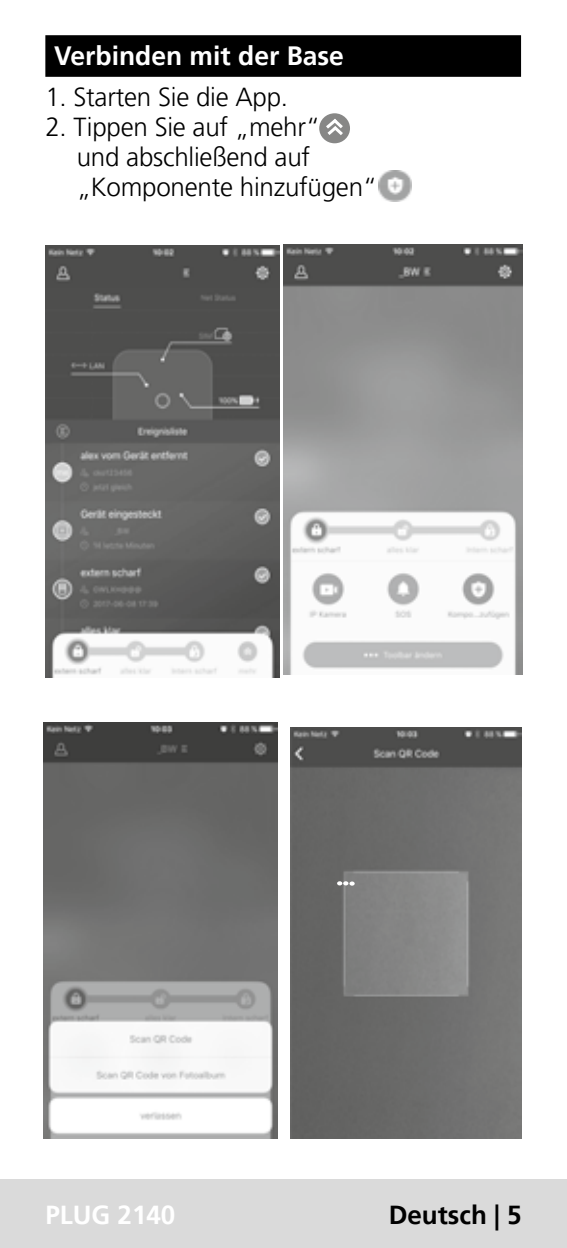
<style>
.page{position:relative;width:567px;height:1248px;background:#fff}
.page>*{position:absolute;margin:0;border:0;box-sizing:border-box;transform-origin:0 0}
.t1{font:700 26.4px "Frutiger LT Pro";color:#fff}
.t2{font:300 26px/30px "Frutiger LT Pro";letter-spacing:-.01em;color:#000}
.t3{font:700 26px "Frutiger LT Pro";color:#000}
.t4{font:700 26px "Frutiger LT Pro";color:#fff}
</style>
<div class="page">
<div style="left:0;top:1179px;width:567px;height:68px;background:#dadada"></div>
<img style="left:46px;top:245px;width:234px;height:432px">
<img style="left:284px;top:244px;width:238px;height:430px">
<div style="left:45px;top:35px;width:476px;height:42px;background:#000"></div>
<div style="left:319px;top:113px;width:31px;height:30px;background:#878786;border-radius:50%"></div>
<svg style="left:319px;top:116px;width:27px;height:28px"></svg>
<img style="left:379px;top:170px;width:32px;height:31px">
<img style="left:44px;top:722px;width:234px;height:415px">
<img style="left:291px;top:728px;width:231px;height:410px">
<svg style="left:337px;top:881px;width:18px;height:4px"></svg>
<p class="t1" style="left:54px;top:40px;width:291px">Verbinden mit der Base</p>
<p class="t2" style="left:45px;top:82px;width:244px">1. Starten Sie die App.</p>
<p class="t2" style="left:77px;top:112px;width:302px;text-indent:-31px">2. Tippen Sie auf „mehr“<br>und abschließend auf „Komponente hinzufügen“</p>
<p class="t4" style="left:45px;top:1199px;width:132px">PLUG 2140</p>
<p class="t3" style="left:389px;top:1199px;width:134px">Deutsch | 5</p>
</div>
